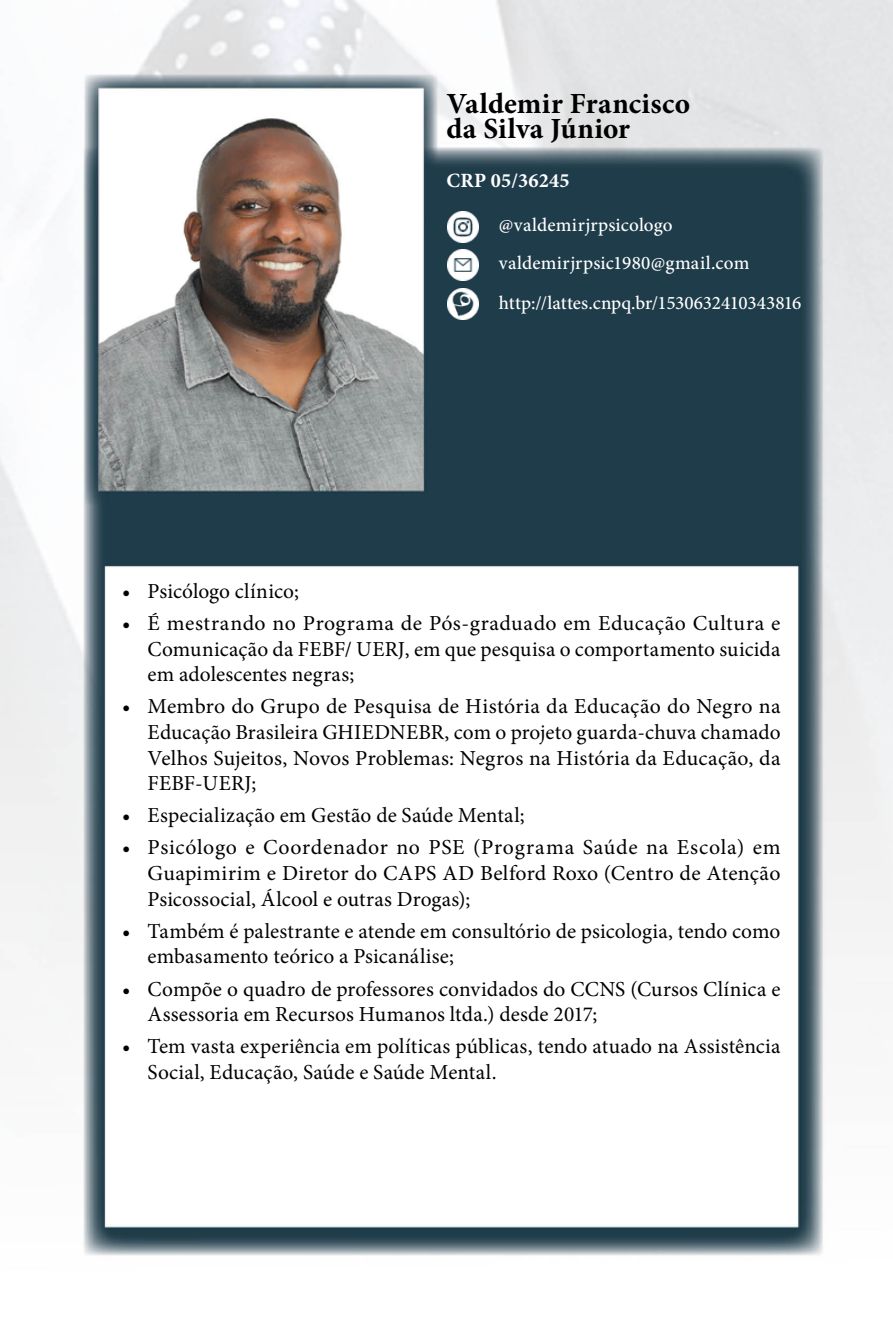
<style>
.page{position:relative;width:893px;height:1340px;background:#fff}
.page>*{position:absolute;margin:0;border:0;box-sizing:border-box;transform-origin:0 0}
.t1{font:700 29.25px/24.8px "Minion Pro";letter-spacing:.01em;color:#000}
.t2{font:21.38px/25.7px "Minion Pro";letter-spacing:.005em;color:#000;text-align:justify}
.t3{font:700 20.25px "Minion Pro";letter-spacing:.01em;color:#fff}
.t4{font:500 19.12px/39.1px "Minion Pro";letter-spacing:.005em;color:#fff}
</style>
<div class="page">
<img style="left:0;top:0;width:893px;height:1256px">
<img style="left:448px;top:211px;width:31px;height:31px">
<img style="left:448px;top:250px;width:31px;height:31px">
<img style="left:448px;top:288px;width:31px;height:31px">
<h1 class="t1" style="left:446px;top:91px;width:245px">Valdemir Francisco da Silva Júnior</h1>
<p class="t3" style="left:447px;top:166px;width:125px">CRP 05/36245</p>
<p class="t4" style="left:499px;top:205px;width:304px">@valdemirjrpsicologo valdemirjrpsic1980@gmail.com http://lattes.cnpq.br/1530632410343816</p>
<p class="t2" style="left:122px;top:578px;width:178px">• Psicólogo clínico;</p>
<p class="t2" style="left:148px;top:610px;width:634px;text-indent:-26px">• É mestrando no Programa de Pós-graduado em Educação Cultura e Comunicação da FEBF/ UERJ, em que pesquisa o comportamento suicida em adolescentes negras;</p>
<p class="t2" style="left:148px;top:694px;width:634px;text-indent:-26px">• Membro do Grupo de Pesquisa de História da Educação do Negro na Educação Brasileira GHIEDNEBR, com o projeto guarda-chuva chamado Velhos Sujeitos, Novos Problemas: Negros na História da Educação, da FEBF-UERJ;</p>
<p class="t2" style="left:122px;top:802px;width:404px">• Especialização em Gestão de Saúde Mental;</p>
<p class="t2" style="left:148px;top:835px;width:634px;text-indent:-26px">• Psicólogo e Coordenador no PSE (Programa Saúde na Escola) em Guapimirim e Diretor do CAPS AD Belford Roxo (Centro de Atenção Psicossocial, Álcool e outras Drogas);</p>
<p class="t2" style="left:148px;top:918px;width:634px;text-indent:-26px">• Também é palestrante e atende em consultório de psicologia, tendo como embasamento teórico a Psicanálise;</p>
<p class="t2" style="left:148px;top:976px;width:634px;text-indent:-26px">• Compõe o quadro de professores convidados do CCNS (Cursos Clínica e<br>Assessoria em Recursos Humanos ltda.) desde 2017;</p>
<p class="t2" style="left:148px;top:1033px;width:634px;text-indent:-26px">• Tem vasta experiência em políticas públicas, tendo atuado na Assistência<br>Social, Educação, Saúde e Saúde Mental.</p>
</div>
